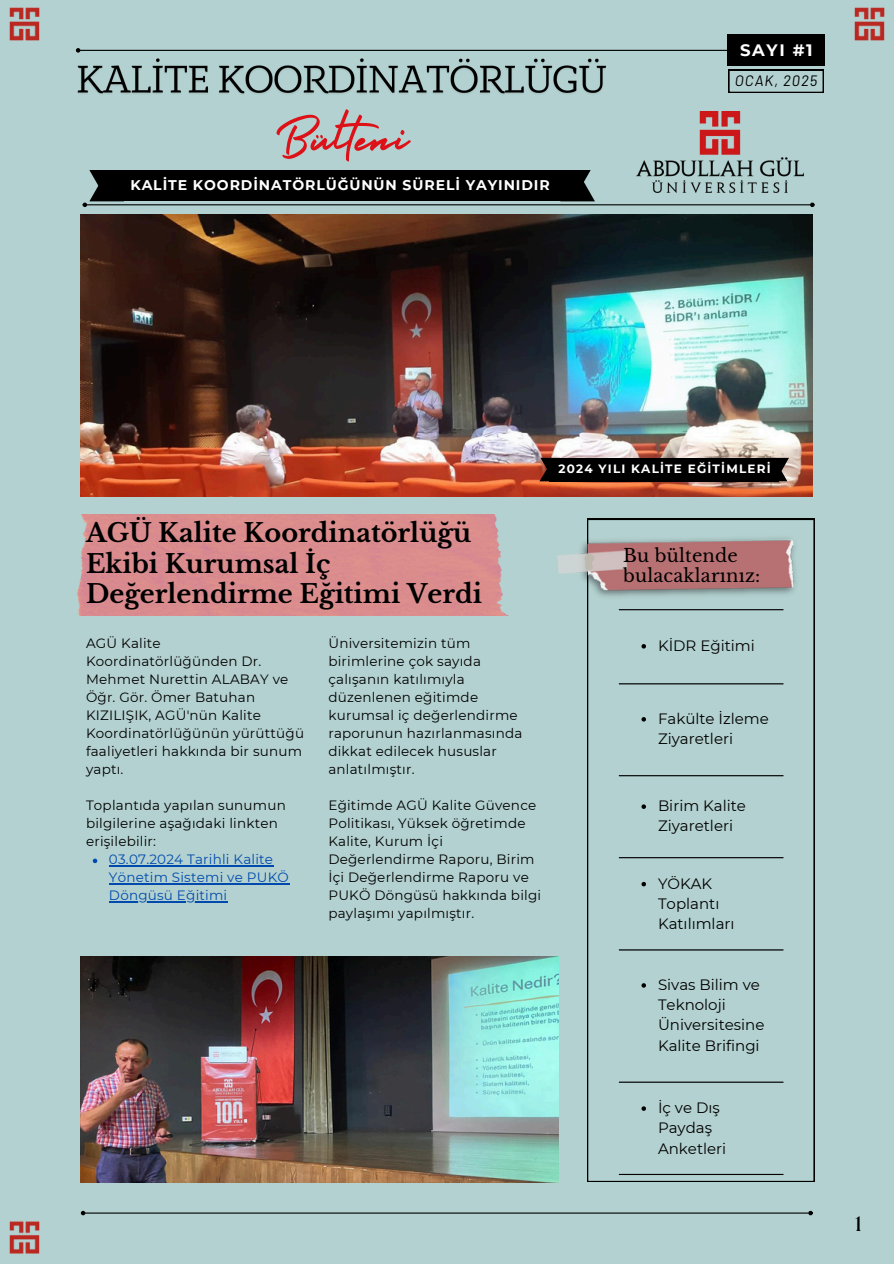
<style>
.page{position:relative;width:894px;height:1264px;background:#fff}
.page>*{position:absolute;margin:0;border:0;box-sizing:border-box;transform-origin:0 0}
.t1{font:57px "Holiday";letter-spacing:.015em;color:#dd1118}
.t2{font:700 25.5px/30.3px "Libre Baskerville";color:#000}
.t3{font:700 21px "The Seasons";color:#000}
.t4{font:18px/19.2px "Libre Baskerville";letter-spacing:.01em;color:#000}
.t5{font:700 16.5px "Montserrat";color:#fff}
.t6{font:15px/20.2px "Montserrat";color:#000}
.t7{font:italic 15px "Barlow";letter-spacing:.065em;color:#000}
.t8{font:700 14.1px "Montserrat";letter-spacing:.065em;color:#fff}
.t9{font:13.5px/18px "Montserrat";letter-spacing:.015em;color:#000}
.t10{font:13.5px/18px "Montserrat";letter-spacing:.015em;color:#004aad}
.t11{font:700 12px "Montserrat";letter-spacing:.1em;color:#fff}
</style>
<div class="page">
<div style="left:0;top:0;width:893px;height:1263px;background:#b3d1d0"></div>
<hr style="left:80px;top:50px;width:732px;height:1px;background:#000">
<svg style="left:76px;top:48px;width:4px;height:5px"></svg>
<hr style="left:85px;top:1212px;width:723px;height:1px;background:#000">
<svg style="left:81px;top:1210px;width:4px;height:5px"></svg>
<svg style="left:808px;top:1210px;width:4px;height:5px"></svg>
<div style="left:77px;top:514px;width:430px;height:101px;background:#da8c8c"></div>
<svg style="left:587px;top:519px;width:227px;height:662px"></svg>
<svg style="left:93px;top:858px;width:4px;height:5px"></svg>
<hr style="left:109px;top:865px;width:164px;height:1px;background:#004aad">
<hr style="left:109px;top:883px;width:180px;height:1px;background:#004aad">
<hr style="left:109px;top:901px;width:118px;height:1px;background:#004aad">
<svg style="left:641px;top:644px;width:4px;height:4px"></svg>
<svg style="left:641px;top:717px;width:4px;height:4px"></svg>
<svg style="left:641px;top:804px;width:4px;height:5px"></svg>
<svg style="left:641px;top:881px;width:4px;height:5px"></svg>
<svg style="left:641px;top:983px;width:4px;height:4px"></svg>
<svg style="left:641px;top:1106px;width:4px;height:4px"></svg>
<hr style="left:618px;top:609px;width:165px;height:1px;background:#000">
<hr style="left:618px;top:683px;width:165px;height:1px;background:#000">
<hr style="left:618px;top:775px;width:165px;height:1px;background:#000">
<hr style="left:618px;top:857px;width:165px;height:1px;background:#000">
<hr style="left:618px;top:949px;width:165px;height:1px;background:#000">
<hr style="left:618px;top:1081px;width:165px;height:1px;background:#000">
<hr style="left:618px;top:1173px;width:165px;height:1px;background:#000">
<img style="left:636px;top:112px;width:167px;height:81px">
<img style="left:81px;top:214px;width:731px;height:283px">
<img style="left:81px;top:956px;width:477px;height:226px">
<hr style="left:87px;top:204px;width:723px;height:1px;background:#000">
<svg style="left:809px;top:202px;width:5px;height:5px"></svg>
<svg style="left:728px;top:70px;width:95px;height:22px"></svg>
<svg style="left:83px;top:170px;width:511px;height:37px;background:#1c2020"></svg>
<img style="left:557px;top:533px;width:243px;height:68px">
<svg style="left:584px;top:554px;width:10px;height:16px"></svg>
<div style="left:726px;top:35px;width:97px;height:31px;background:#000"></div>
<div style="left:549px;top:458px;width:229px;height:23px;background:#000"></div>
<img style="left:77px;top:58px;width:529px;height:36px">
<svg style="left:778px;top:458px;width:10px;height:23px"></svg>
<svg style="left:539px;top:458px;width:10px;height:23px"></svg>
<img style="left:9px;top:1221px;width:31px;height:33px">
<img style="left:854px;top:7px;width:31px;height:34px">
<img style="left:9px;top:7px;width:31px;height:34px">
<p class="t1" style="left:275px;top:93px;width:135px">Bülteni</p>
<p class="t8" style="left:130px;top:176px;width:420px">KALİTE KOORDİNATÖRLÜĞÜNÜN SÜRELİ YAYINIDIR</p>
<p class="t5" style="left:739px;top:40px;width:74px">SAYI #1</p>
<p class="t7" style="left:734px;top:71px;width:84px">OCAK, 2025</p>
<p class="t2" style="left:86px;top:518px;width:397px">AGÜ Kalite Koordinatörlüğü<br>Ekibi Kurumsal İç<br>Değerlendirme Eğitimi Verdi</p>
<p class="t9" style="left:86px;top:634px;width:219px">AGÜ Kalite<br>Koordinatörlüğünden Dr.<br>Mehmet Nurettin ALABAY ve<br>Öğr. Gör. Ömer Batuhan<br>KIZILIŞIK, AGÜ'nün Kalite<br>Koordinatörlüğünün yürüttüğü faaliyetleri hakkında bir sunum yaptı.</p>
<h3 class="t9" style="left:86px;top:796px;width:201px">Toplantıda yapılan sunumun bilgilerine aşağıdaki linkten erişilebilir:</h3>
<p class="t10" style="left:109px;top:850px;width:181px">03.07.2024 Tarihli Kalite<br>Yönetim Sistemi ve PUKÖ</p>
<h6 class="t10" style="left:109px;top:886px;width:120px">Döngüsü Eğitimi</h6>
<h1 class="t9" style="left:328px;top:634px;width:195px">Üniversitemizin tüm birimlerine çok sayıda çalışanın katılımıyla düzenlenen eğitimde kurumsal iç değerlendirme raporunun hazırlanmasında dikkat edilecek hususlar anlatılmıştır.</h1>
<p class="t9" style="left:328px;top:796px;width:214px">Eğitimde AGÜ Kalite Güvence<br>Politikası, Yüksek öğretimde<br>Kalite, Kurum İçi<br>Değerlendirme Raporu, Birim<br>İçi Değerlendirme Raporu ve<br>PUKÖ Döngüsü hakkında bilgi paylaşımı yapılmıştır.</p>
<p class="t11" style="left:558px;top:462px;width:214px">2024 YILI KALİTE EĞİTİMLERİ</p>
<p class="t4" style="left:623px;top:546px;width:139px">Bu bültende bulacaklarınız:</p>
<p class="t6" style="left:657px;top:635px;width:98px">KİDR Eğitimi</p>
<h5 class="t6" style="left:657px;top:708px;width:112px">Fakülte İzleme<br>Ziyaretleri</h5>
<p class="t6" style="left:657px;top:795px;width:89px">Birim Kalite<br>Ziyaretleri</p>
<p class="t6" style="left:657px;top:873px;width:78px">YÖKAK<br>Toplantı<br>Katılımları</p>
<p class="t6" style="left:657px;top:974px;width:108px">Sivas Bilim ve<br>Teknoloji<br>Üniversitesine<br>Kalite Brifingi</p>
<p class="t6" style="left:657px;top:1097px;width:70px">İç ve Dış<br>Paydaş<br>Anketleri</p>
<p class="t3" style="left:854px;top:1214px;width:8px">1</p>
</div>
